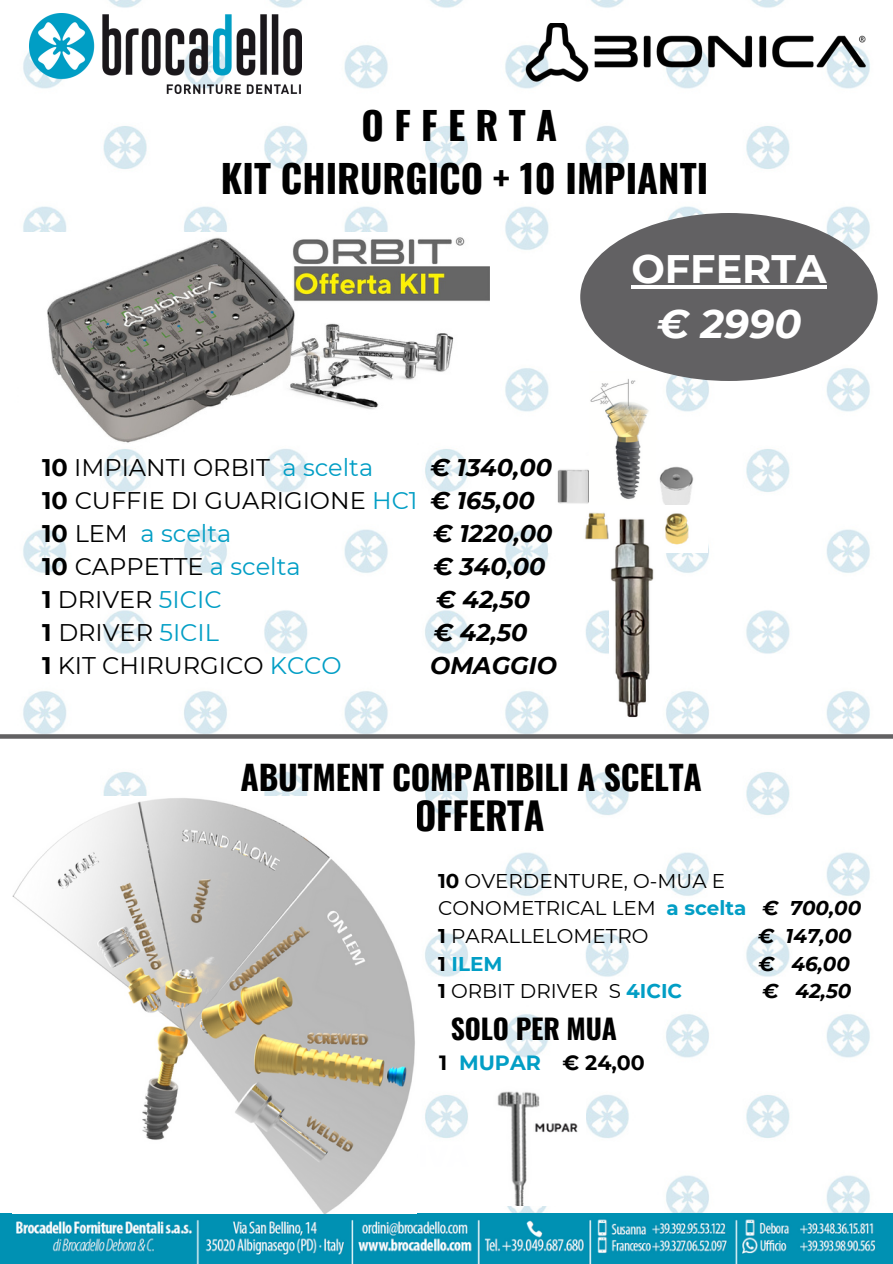
<style>
.page{position:relative;width:893px;height:1264px;background:#fff}
.page>*{position:absolute;margin:0;border:0;box-sizing:border-box;transform-origin:0 0}
.t1{font:700 39.75px/55.2px "Montserrat";color:#fff;text-align:center}
.t2{font:700 38.25px/52.8px "Oswald";color:#000;text-align:center}
.t3{font:700 37.65px "Oswald";letter-spacing:-.005em;color:#000}
.t4{font:700 33.45px "Oswald";letter-spacing:-.005em;color:#000}
.t5{font:700 27.6px "Oswald";letter-spacing:-.005em;color:#000}
.t6{font:24px/32.8px "Montserrat";color:#000}
.t7{font:italic 700 24px "Montserrat";color:#000}
.t8{font:700 20.55px "Montserrat";color:#000}
.t9{font:19.95px/27.8px "Montserrat";color:#000}
.t10{font:italic 700 19.95px "Montserrat";color:#000}
.t11{font:700 19.95px "Montserrat";color:#029ec5}
.s1{font-weight:700}
.s2{color:#029ec5}
.s3{font-weight:700;font-style:italic}
.s4{font-style:italic}
.s5{font-weight:700;color:#029ec5}
.s6{color:#000}
.s7{font-weight:400;color:#000}
</style>
<div class="page">
<img style="left:0;top:0;width:892px;height:1263px">
<img style="left:0;top:1213px;width:892px;height:49px">
<img style="left:521px;top:23px;width:351px;height:61px">
<img style="left:30px;top:14px;width:271px;height:80px">
<img style="left:19px;top:232px;width:470px;height:213px">
<div style="left:580px;top:213px;width:297px;height:168px;background:#626163;border-radius:50%"></div>
<hr style="left:631px;top:285px;width:195px;height:3px;background:#fff">
<img style="left:541px;top:456px;width:173px;height:61px">
<img style="left:589px;top:371px;width:66px;height:134px">
<img style="left:548px;top:505px;width:159px;height:48px">
<img style="left:609px;top:517px;width:52px;height:200px">
<svg style="left:0;top:734px;width:892px;height:4px;background:#6a696b"></svg>
<img style="left:469px;top:1076px;width:116px;height:128px">
<img style="left:12px;top:796px;width:404px;height:417px">
<p class="t2" style="left:221px;top:97px;width:489px">OFFERTA<br>KIT CHIRURGICO + 10 IMPIANTI</p>
<p class="t6" style="left:42px;top:451px;width:332px"><span class="s1">10</span> IMPIANTI ORBIT <span class="s2">a scelta</span></p>
<p class="t6" style="left:42px;top:451px;width:511px;text-indent:388px"><span class="s3">€ 1340,00<br></span><span class="s1">10</span> CUFFIE DI GUARIGIONE <span class="s2">HC1</span> <span class="s3">€ 165,00<br></span><span class="s1">10</span> LEM <span class="s2">a scelta</span></p>
<p class="t7" style="left:433px;top:519px;width:121px">€ 1220,00</p>
<p class="t6" style="left:42px;top:550px;width:260px"><span class="s1">10</span> CAPPETTE <span class="s2">a scelta</span></p>
<p class="t7" style="left:433px;top:551px;width:114px">€ 340,00</p>
<p class="t6" style="left:42px;top:583px;width:181px"><span class="s1">1</span> DRIVER <span class="s2">5ICIC</span></p>
<p class="t7" style="left:436px;top:584px;width:96px">€ 42,50</p>
<p class="t6" style="left:42px;top:615px;width:178px"><span class="s1">1</span> DRIVER <span class="s2">5ICIL</span></p>
<p class="t7" style="left:433px;top:617px;width:96px">€ 42,50</p>
<p class="t6" style="left:42px;top:648px;width:301px"><span class="s1">1</span> KIT CHIRURGICO <span class="s2">KCCO</span></p>
<p class="t7" style="left:430px;top:650px;width:128px">OMAGGIO</p>
<h1 class="t1" style="left:631px;top:241px;width:196px">OFFERTA <span class="s4">€ 2990</span></h1>
<h4 class="t4" style="left:240px;top:751px;width:463px">ABUTMENT COMPATIBILI A SCELTA</h4>
<h2 class="t3" style="left:414px;top:786px;width:131px">OFFERTA</h2>
<p class="t9" style="left:438px;top:866px;width:342px"><span class="s1">10</span> OVERDENTURE, O-MUA E<br>CONOMETRICAL LEM <span class="s5">a scelta</span> <span class="s3">€</span></p>
<p class="t10" style="left:789px;top:896px;width:73px">700,00</p>
<p class="t9" style="left:438px;top:922px;width:212px"><span class="s1">1</span> PARALLELOMETRO</p>
<p class="t10" style="left:758px;top:923px;width:95px">€ 147,00</p>
<p class="t11" style="left:438px;top:951px;width:66px"><span class="s6">1</span> ILEM</p>
<h3 class="t10" style="left:758px;top:951px;width:93px">€ 46,00</h3>
<h3 class="t9" style="left:438px;top:977px;width:162px"><span class="s1">1</span> ORBIT DRIVER</h3>
<h5 class="t11" style="left:608px;top:979px;width:75px"><span class="s7">S</span> 4ICIC</h5>
<h5 class="t10" style="left:762px;top:979px;width:91px">€ 42,50</h5>
<p class="t5" style="left:451px;top:1007px;width:168px">SOLO PER MUA</p>
<p class="t8" style="left:439px;top:1050px;width:207px">1 <span class="s2">MUPAR</span> € 24,00</p>
</div>
